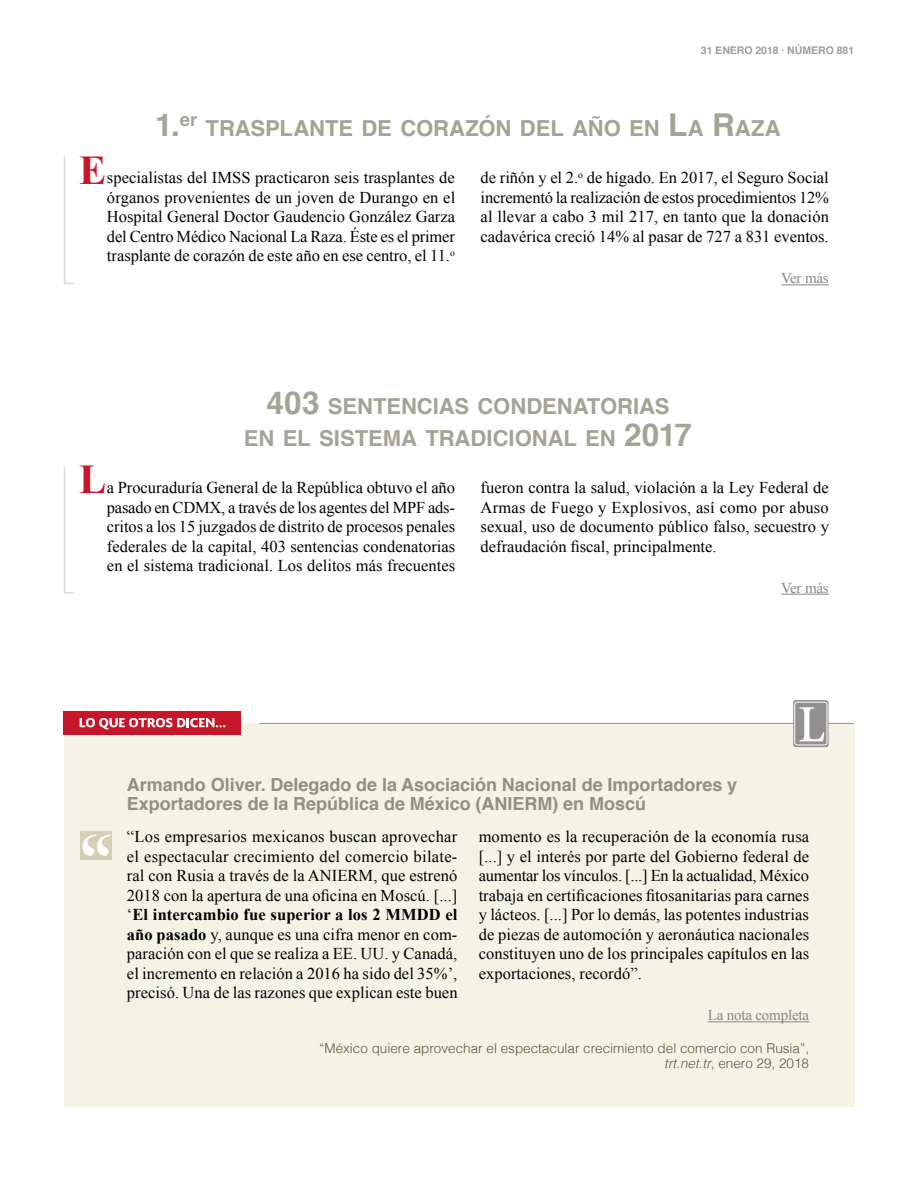
<style>
.page{position:relative;width:918px;height:1188px;background:#fff}
.page>*{position:absolute;margin:0;border:0;box-sizing:border-box;transform-origin:0 0}
.t1{font:700 40.8px "Times New Roman";color:#c61629}
.t2{font:700 31.5px "Helvetica";color:#a5a394}
.t3{font:700 22.05px/31.5px "Helvetica";color:#a5a394;text-align:center}
.t4{font:700 18px/19.5px "Helvetica";color:#92907e}
.t5{font:16.5px/19.5px "Times New Roman";color:#000;text-align:justify}
.t6{font:15px "Times New Roman";letter-spacing:-.015em;color:#878787}
.t7{font:300 13.5px/15px "Helvetica";color:#5b5940;text-align:right}
.t8{font:700 10.5px "Helvetica";color:#9d9d9c}
.s1{font-size:31.5px}
.s2{font-weight:700}
.s3{font-style:italic}
</style>
<div class="page">
<hr style="left:781px;top:285px;width:48px;height:1px;background:#878787">
<svg style="left:64px;top:156px;width:10px;height:129px"></svg>
<svg style="left:64px;top:466px;width:10px;height:128px"></svg>
<hr style="left:781px;top:594px;width:48px;height:1px;background:#878787">
<div style="left:64px;top:723px;width:790px;height:384px;background:#f5f3e6"></div>
<div style="left:64px;top:712px;width:177px;height:23px;background:#c61629"></div>
<svg style="left:80px;top:718px;width:145px;height:12px"></svg>
<hr style="left:259px;top:723px;width:547px;height:1px;background:#939091">
<hr style="left:820px;top:723px;width:34px;height:1px;background:#939091">
<svg style="left:793px;top:700px;width:36px;height:47px"></svg>
<div style="left:794px;top:702px;width:33px;height:43px;border:1px solid #fff;border-radius:3px"></div>
<svg style="left:800px;top:707px;width:24px;height:34px"></svg>
<div style="left:80px;top:831px;width:32px;height:28px;background:#d4d0b5"></div>
<svg style="left:82px;top:834px;width:29px;height:22px"></svg>
<hr style="left:708px;top:1021px;width:101px;height:1px;background:#878787">
<p class="t8" style="left:701px;top:42px;width:155px">31 ENERO 2018 · NÚMERO 881</p>
<h2 class="t2" style="left:155px;top:100px;width:44px">1.<sup>er</sup></h2>
<h3 class="t3" style="left:206px;top:113px;width:577px">TRASPLANTE DE CORAZÓN DEL AÑO EN <span class="s1">L</span>A <span class="s1">R</span>AZA</h3>
<h1 class="t1" style="left:79px;top:142px;width:29px">E</h1>
<p class="t5" style="left:107px;top:168px;width:350px">specialistas del IMSS practicaron seis trasplantes de órganos provenientes de un joven de Durango en el Hospital General Doctor Gaudencio González Garza del Centro Médico Nacional La Raza. Éste es el primer trasplante de corazón de este año en ese centro, el 11.<sup>o</sup></p>
<p class="t5" style="left:481px;top:168px;width:350px">de riñón y el 2.<sup>o</sup> de hígado. En 2017, el Seguro Social incrementó la realización de estos procedimientos 12% al llevar a cabo 3 mil 217, en tanto que la donación cadavérica creció 14% al pasar de 727 a 831 eventos.</p>
<h3 class="t3" style="left:244px;top:391px;width:450px"><span class="s1">403</span> SENTENCIAS CONDENATORIAS<br>EN EL SISTEMA TRADICIONAL EN <span class="s1">2017</span></h3>
<p class="t6" style="left:781px;top:268px;width:49px">Ver más</p>
<h1 class="t1" style="left:79px;top:452px;width:29px">L</h1>
<p class="t5" style="left:107px;top:478px;width:350px">a Procuraduría General de la República obtuvo el año pasado en CDMX, a través de los agentes del MPF ads&shy;critos a los 15 juzgados de distrito de procesos penales federales de la capital, 403 sentencias condenatorias en el sistema tradicional. Los delitos más frecuentes</p>
<p class="t5" style="left:481px;top:478px;width:350px">fueron contra la salud, violación a la Ley Federal de Armas de Fuego y Explosivos, así como por abuso sexual, uso de documento público falso, secuestro y defraudación fiscal, principalmente.</p>
<p class="t6" style="left:781px;top:577px;width:49px">Ver más</p>
<p class="t4" style="left:127px;top:775px;width:612px">Armando Oliver. Delegado de la Asociación Nacional de Importadores y<br>Exportadores de la República de México (ANIERM) en Moscú</p>
<p class="t5" style="left:127px;top:827px;width:332px">“Los empresarios mexicanos buscan aprovechar el espectacular crecimiento del comercio bilate&shy;ral con Rusia a través de la ANIERM, que estrenó 2018 con la apertura de una oficina en Moscú. [...] ‘<span class="s2">El intercambio fue superior a los 2 MMDD el año pasado</span> y, aunque es una cifra menor en com&shy;paración con el que se realiza a EE. UU. y Canadá, el incremento en relación a 2016 ha sido del 35%’, precisó. Una de las razones que explican este buen</p>
<p class="t5" style="left:479px;top:827px;width:332px">momento es la recuperación de la economía rusa [...] y el interés por parte del Gobierno federal de aumentar los vínculos. [...] En la actualidad, México trabaja en certificaciones fitosanitarias para carnes y lácteos. [...] Por lo demás, las potentes industrias de piezas de automoción y aeronáutica nacionales constituyen uno de los principales capítulos en las exportaciones, recordó”.</p>
<p class="t6" style="left:708px;top:1005px;width:103px">La nota completa</p>
<p class="t7" style="left:319px;top:1039px;width:491px">“México quiere aprovechar el espectacular crecimiento del comercio con Rusia”, <span class="s3">trt.net.tr</span>, enero 29, 2018</p>
</div>
